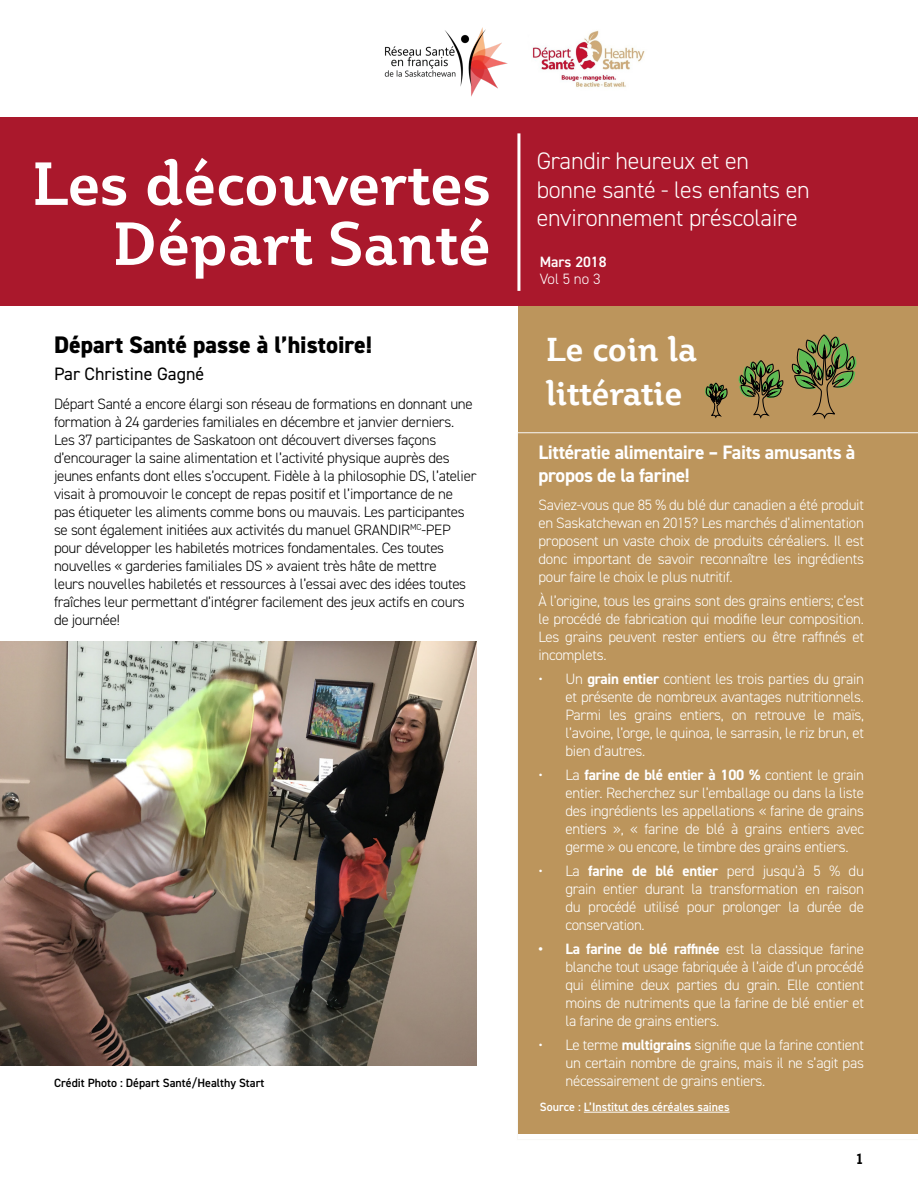
<style>
.page{position:relative;width:918px;height:1188px;background:#fff}
.page>*{position:absolute;margin:0;border:0;box-sizing:border-box;transform-origin:0 0}
.t1{font:700 60px "Plume";color:#fff}
.t2{font:700 33px "Plume";color:#fff}
.t3{font:300 24px "DIN2014";letter-spacing:-.01em;color:#fff}
.Article_Title{font:800 24px "DIN2014";color:#000}
.Article_Title-2{font:700 19.5px/22.5px "DIN2014";letter-spacing:-.02em;color:#fff}
.Article_Title-3{font:18px "DIN2014";color:#000}
.Body_COpy{font:300 15px/18px "DIN2014";letter-spacing:-.02em;color:#fff;text-align:justify}
.Body_COpy-2{font:300 15px/18px "DIN2014";letter-spacing:-.02em;color:#000}
.t4{font:600 15px "DIN2014";color:#fff}
.t5{font:700 15px "Plume";color:#000}
.t6{font:600 12px "DIN2014";color:#000}
.t7{font:600 12px "DIN2014";color:#fff}
.s1{font-weight:700}
</style>
<div class="page">
<img style="left:0;top:641px;width:477px;height:425px">
<div style="left:519px;top:306px;width:399px;height:828px;background:#bc955c"></div>
<svg style="left:518px;top:432px;width:400px;height:702px"></svg>
<div style="left:0;top:117px;width:918px;height:189px;background:#aa182c"></div>
<img style="left:532px;top:30px;width:113px;height:57px">
<img style="left:384px;top:27px;width:124px;height:70px">
<hr style="left:517px;top:133px;width:3px;height:158px;background:#fff">
<svg style="left:791px;top:334px;width:66px;height:85px"></svg>
<svg style="left:738px;top:360px;width:46px;height:59px"></svg>
<svg style="left:705px;top:382px;width:22px;height:54px"></svg>
<hr style="left:584px;top:1112px;width:146px;height:1px;background:#fff">
<p class="t1" style="left:32px;top:145px;width:460px">Les découvertes</p>
<p class="t1" style="left:113px;top:205px;width:379px">Départ Santé</p>
<p class="Article_Title" style="left:54px;top:329px;width:320px">Départ Santé passe à l’histoire!</p>
<p class="Article_Title-3" style="left:54px;top:363px;width:152px">Par Christine Gagné</p>
<p class="Body_COpy-2" style="left:54px;top:395px;width:424px">Départ Santé a encore élargi son réseau de formations en donnant une formation à 24 garderies familiales en décembre et janvier derniers.<br>Les 37 participantes de Saskatoon ont découvert diverses façons d’encourager la saine alimentation et l’activité physique auprès des jeunes enfants dont elles s’occupent. Fidèle à la philosophie DS, l’atelier visait à promouvoir le concept de repas positif et l’importance de ne pas étiqueter les aliments comme bons ou mauvais. Les participantes se sont également initiées aux activités du manuel GRANDIR<sup>MC</sup>-PEP pour développer les habiletés motrices fondamentales. Ces toutes nouvelles « garderies familiales DS » avaient très hâte de mettre<br>leurs nouvelles habiletés et ressources à l’essai avec des idées toutes fraîches leur permettant d’intégrer facilement des jeux actifs en cours de journée!</p>
<p class="t6" style="left:54px;top:1075px;width:212px">Crédit Photo : Départ Santé/Healthy Start</p>
<p class="t3" style="left:537px;top:146px;width:214px">Grandir heureux et en</p>
<p class="t3" style="left:537px;top:175px;width:275px">bonne santé - les enfants en</p>
<p class="t3" style="left:537px;top:203px;width:263px">environnement préscolaire</p>
<p class="t4" style="left:540px;top:252px;width:68px">Mars 2018</p>
<p class="Body_COpy" style="left:540px;top:270px;width:62px">Vol 5 no 3</p>
<p class="t2" style="left:546px;top:328px;width:153px">Le coin la</p>
<p class="t2" style="left:546px;top:372px;width:138px">littératie</p>
<p class="Article_Title-2" style="left:538px;top:441px;width:318px">Littératie alimentaire – Faits amusants à propos de la farine!</p>
<p class="Body_COpy" style="left:538px;top:496px;width:327px">Saviez-vous que 85 % du blé dur canadien a été produit en Saskatchewan en 2015? Les marchés d’alimentation proposent un vaste choix de produits céréaliers. Il est donc important de savoir reconnaître les ingrédients pour faire le choix le plus nutritif.</p>
<p class="Body_COpy" style="left:538px;top:592px;width:327px">À l’origine, tous les grains sont des grains entiers; c’est le procédé de fabrication qui modifie leur composition.<br>Les grains peuvent rester entiers ou être raffinés et incomplets.</p>
<p class="Body_COpy" style="left:566px;top:670px;width:300px;text-indent:-27px">• Un <span class="s1">grain entier</span> contient les trois parties du grain et présente de nombreux avantages nutritionnels.<br>Parmi les grains entiers, on retrouve le maïs, l’avoine, l’orge, le quinoa, le sarrasin, le riz brun, et bien d’autres.</p>
<p class="Body_COpy" style="left:566px;top:766px;width:300px;text-indent:-27px">• La <span class="s1">farine de blé entier à 100 %</span> contient le grain entier. Recherchez sur l’emballage ou dans la liste des ingrédients les appellations « farine de grains entiers », « farine de blé à grains entiers avec germe » ou encore, le timbre des grains entiers.</p>
<p class="Body_COpy" style="left:566px;top:862px;width:300px;text-indent:-27px">• La <span class="s1">farine de blé entier</span> perd jusqu’à 5 % du grain entier durant la transformation en raison du procédé utilisé pour prolonger la durée de conservation.</p>
<p class="Body_COpy" style="left:566px;top:940px;width:300px;text-indent:-27px"><span class="s1">• La farine de blé raffinée</span> est la classique farine blanche tout usage fabriquée à l’aide d’un procédé qui élimine deux parties du grain. Elle contient moins de nutriments que la farine de blé entier et la farine de grains entiers.</p>
<p class="Body_COpy" style="left:566px;top:1036px;width:300px;text-indent:-27px">• Le terme <span class="s1">multigrains</span> signifie que la farine contient un certain nombre de grains, mais il ne s’agit pas nécessairement de grains entiers.</p>
<p class="t7" style="left:540px;top:1099px;width:191px">Source : L’Institut des céréales saines</p>
<p class="t5" style="left:855px;top:1149px;width:10px">1</p>
</div>
